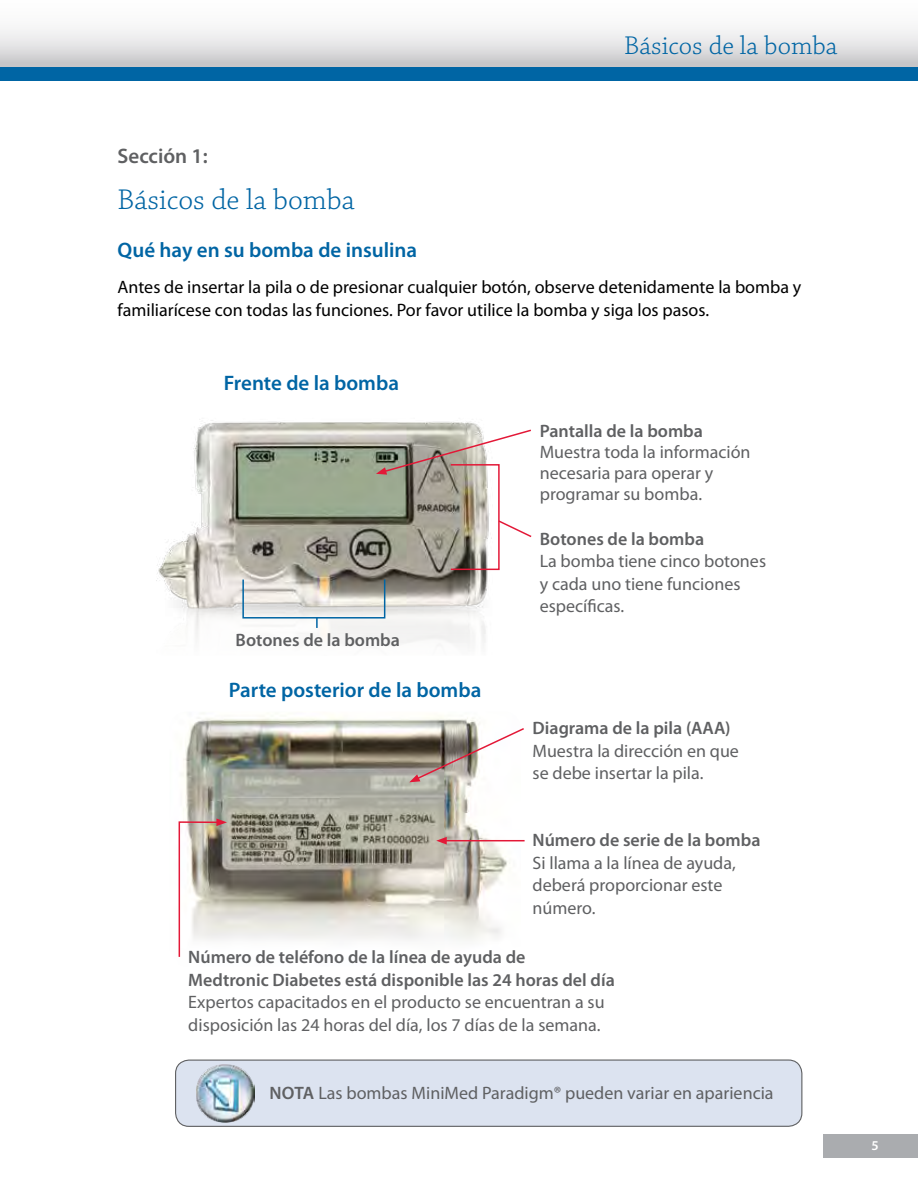
<style>
.page{position:relative;width:918px;height:1188px;background:#fff}
.page>*{position:absolute;margin:0;border:0;box-sizing:border-box;transform-origin:0 0}
.t1{font:300 30px "Chaparral Pro";color:#0065a4}
.t2{font:300 27px "Chaparral Pro";color:#0065a4}
.t3{font:600 21px "Myriad Pro";color:#0065a4}
.t4{font:600 21px "Myriad Pro";color:#5f6062}
.t5{font:18px/22.5px "Myriad Pro";color:#5f6062}
.t6{font:600 18px/22.5px "Myriad Pro";color:#5f6062}
.t7{font:18px/22.5px "Myriad Pro";color:#000}
.t8{font:600 13.5px "Myriad Pro";color:#fff}
.s1{font-weight:600}
</style>
<div class="page">
<div style="left:0;top:0;width:918px;height:68px;background:linear-gradient(to bottom,#fff,#cdccce)"></div>
<div style="left:0;top:68px;width:918px;height:13px;background:#0065a4"></div>
<img style="left:156px;top:420px;width:344px;height:226px">
<svg style="left:376px;top:428px;width:155px;height:47px"></svg>
<div style="left:450px;top:464px;width:50px;height:106px;border:2px solid #e31837"></div>
<svg style="left:497px;top:519px;width:35px;height:20px"></svg>
<div style="left:242px;top:579px;width:143px;height:40px;border:2px solid #0065a4"></div>
<svg style="left:316px;top:618px;width:2px;height:10px"></svg>
<img style="left:181px;top:715px;width:340px;height:226px">
<hr style="left:444px;top:840px;width:81px;height:1px;background:#e31837">
<svg style="left:436px;top:837px;width:11px;height:8px"></svg>
<svg style="left:409px;top:727px;width:115px;height:55px"></svg>
<svg style="left:178px;top:818px;width:49px;height:139px"></svg>
<div style="left:176px;top:1060px;width:626px;height:66px;background:#dce3f0;border-radius:14px"></div>
<div style="left:175px;top:1059px;width:627px;height:68px;border:1px solid #5f6062;border-radius:14px"></div>
<img style="left:196px;top:1064px;width:58px;height:58px">
<div style="left:823px;top:1134px;width:95px;height:24px;background:#aaacaf"></div>
<h2 class="t2" style="left:624px;top:30px;width:215px">Básicos de la bomba</h2>
<p class="t4" style="left:118px;top:143px;width:92px">Sección 1:</p>
<h1 class="t1" style="left:118px;top:183px;width:239px">Básicos de la bomba</h1>
<p class="t3" style="left:118px;top:237px;width:301px">Qué hay en su bomba de insulina</p>
<p class="t7" style="left:118px;top:277px;width:685px">Antes de insertar la pila o de presionar cualquier botón, observe detenidamente la bomba y familiarícese con todas las funciones. Por favor utilice la bomba y siga los pasos.</p>
<p class="t3" style="left:224px;top:370px;width:177px">Frente de la bomba</p>
<p class="t6" style="left:236px;top:628px;width:166px">Botones de la bomba</p>
<p class="t3" style="left:229px;top:676px;width:254px">Parte posterior de la bomba</p>
<p class="t6" style="left:540px;top:419px;width:165px">Pantalla de la bomba</p>
<p class="t5" style="left:540px;top:441px;width:212px;line-height:21px">Muestra toda la información necesaria para operar y programar su bomba.</p>
<p class="t6" style="left:540px;top:527px;width:166px">Botones de la bomba</p>
<p class="t5" style="left:540px;top:550px;width:228px">La bomba tiene cinco botones y cada uno tiene funciones específicas.</p>
<p class="t6" style="left:533px;top:716px;width:200px">Diagrama de la pila (AAA)</p>
<p class="t5" style="left:533px;top:740px;width:208px">Muestra la dirección en que se debe insertar la pila.</p>
<p class="t6" style="left:533px;top:829px;width:229px">Número de serie de la bomba</p>
<p class="t5" style="left:533px;top:852px;width:205px">Si llama a la línea de ayuda, deberá proporcionar este número.</p>
<p class="t6" style="left:188px;top:945px;width:428px">Número de teléfono de la línea de ayuda de<br>Medtronic Diabetes está disponible las 24 horas del día</p>
<p class="t5" style="left:188px;top:991px;width:418px">Expertos capacitados en el producto se encuentran a su disposición las 24 horas del día, los 7 días de la semana.</p>
<p class="t5" style="left:269px;top:1082px;width:506px"><span class="s1">Not A</span> Las bombas MiniMed Paradigm® pueden variar en apariencia</p>
<p class="t8" style="left:871px;top:1137px;width:9px">5</p>
</div>
